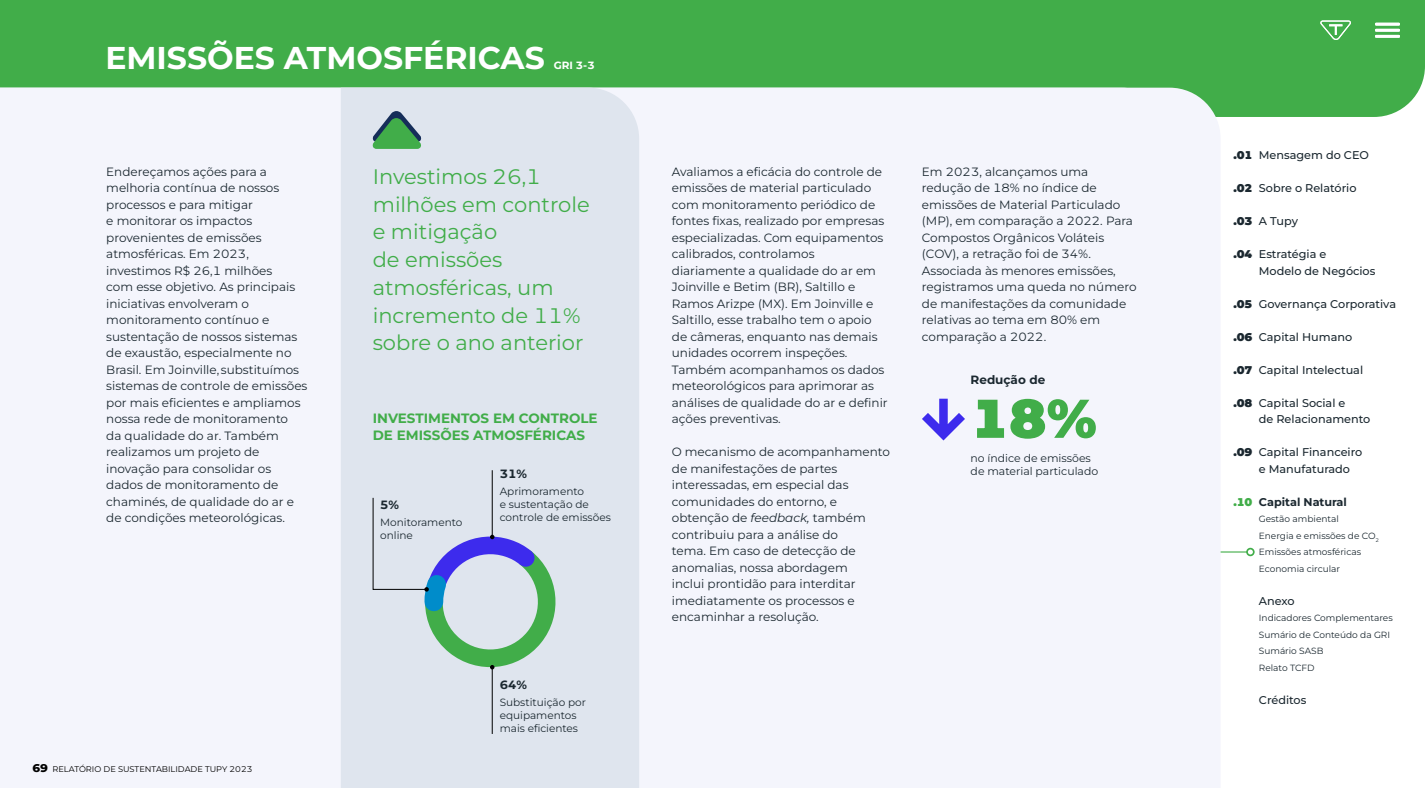
<style>
.page{position:relative;width:1425px;height:788px;background:#fff}
.page>*{position:absolute;margin:0;border:0;box-sizing:border-box;transform-origin:0 0}
.t1{font:900 54.45px "Montserrat";color:#41ad49}
.t2{font:700 31.5px "Montserrat";color:#fff}
.t3{font:21px/27.8px "Montserrat";color:#41ad49}
.t4{font:700 13.5px/16.5px "Montserrat";color:#41ad49}
.t5{font:12px/16.5px "Montserrat";color:#1b2830}
.t6{font:700 12px "Montserrat";color:#1b2830}
.t7{font:500 11.25px/16.5px "Montserrat";color:#1b2830}
.t8{font:700 11.25px "Montserrat";color:#1b2830}
.t9{font:10.88px "Montserrat";color:#1b2830}
.t10{font:10.5px/12.8px "Montserrat";color:#1b2830}
.t11{font:700 10.5px "Montserrat";color:#fff}
.t12{font:9px/16.5px "Montserrat";color:#1b2830}
.t13{font:8.25px "Montserrat";color:#000}
.s1{font-style:italic}
.s2{font-weight:800;font-size:11.25px}
.s3{font-weight:900}
.s4{font-weight:900;color:#41ad49}
</style>
<div class="page">
<div style="left:0;top:0;width:1425px;height:117px;background:#41ad49"></div>
<svg style="left:1320px;top:20px;width:31px;height:20px"></svg>
<svg style="left:1375px;top:23px;width:25px;height:15px"></svg>
<div style="left:0;top:88px;width:1221px;height:700px;background:#f4f5fc"></div>
<div style="left:341px;top:88px;width:298px;height:699px;background:#dfe5ee"></div>
<svg style="left:1221px;top:551px;width:25px;height:1px"></svg>
<div style="left:1246px;top:547px;width:9px;height:9px;border:2px solid #41ad49;border-radius:50%"></div>
<svg style="left:922px;top:398px;width:43px;height:42px"></svg>
<hr style="left:492px;top:470px;width:1px;height:67px;background:#000">
<hr style="left:492px;top:667px;width:1px;height:66px;background:#000">
<svg style="left:372px;top:497px;width:182px;height:189px;background:#bfd1d9"></svg>
<svg style="left:372px;top:111px;width:49px;height:38px;background:#6ba880"></svg>
<h2 class="t2" style="left:105px;top:35px;width:441px">EMISSÕES ATMOSFÉRICAS</h2>
<p class="t11" style="left:554px;top:58px;width:42px">GRI 3-3</p>
<p class="t5" style="left:106px;top:163px;width:203px">Endereçamos ações para a melhoria contínua de nossos processos e para mitigar<br>e monitorar os impactos provenientes de emissões atmosféricas. Em 2023, investimos R$ 26,1 milhões<br>com esse objetivo. As principais iniciativas envolveram o monitoramento contínuo e sustentação de nossos sistemas de exaustão, especialmente no<br>Brasil. Em Joinville, substituímos sistemas de controle de emissões por mais eficientes e ampliamos nossa rede de monitoramento<br>da qualidade do ar. Também realizamos um projeto de inovação para consolidar os dados de monitoramento de chaminés, de qualidade do ar e de condições meteorológicas.</p>
<p class="t5" style="left:672px;top:163px;width:217px">Avaliamos a eficácia do controle de emissões de material particulado com monitoramento periódico de fontes fixas, realizado por empresas especializadas. Com equipamentos calibrados, controlamos diariamente a qualidade do ar em<br>Joinville e Betim (BR), Saltillo e<br>Ramos Arizpe (MX). Em Joinville e<br>Saltillo, esse trabalho tem o apoio de câmeras, enquanto nas demais unidades ocorrem inspeções.<br>Também acompanhamos os dados meteorológicos para aprimorar as análises de qualidade do ar e definir ações preventivas.</p>
<p class="t5" style="left:922px;top:163px;width:216px">Em 2023, alcançamos uma redução de 18% no índice de emissões de Material Particulado (MP), em comparação a 2022. Para<br>Compostos Orgânicos Voláteis (COV), a retração foi de 34%.<br>Associada às menores emissões, registramos uma queda no número de manifestações da comunidade relativas ao tema em 80% em comparação a 2022.</p>
<h3 class="t3" style="left:373px;top:162px;width:219px">Investimos 26,1 milhões em controle e mitigação<br>de emissões atmosféricas, um incremento de 11% sobre o ano anterior</h3>
<p class="t6" style="left:971px;top:371px;width:76px">Redução de</p>
<h1 class="t1" style="left:971px;top:377px;width:128px">18%</h1>
<p class="t9" style="left:971px;top:450px;width:122px">no índice de emissões</p>
<p class="t4" style="left:373px;top:409px;width:226px">INVESTIMENTOS EM CONTROLE<br>DE EMISSÕES ATMOSFÉRICAS</p>
<p class="t5" style="left:672px;top:443px;width:220px">O mecanismo de acompanhamento de manifestações de partes interessadas, em especial das comunidades do entorno, e obtenção de <span class="s1">feedback,</span> também contribuiu para a análise do<br>tema. Em caso de detecção de anomalias, nossa abordagem<br>inclui prontidão para interditar imediatamente os processos e encaminhar a resolução.</p>
<p class="t6" style="left:500px;top:465px;width:29px">31%</p>
<p class="t9" style="left:971px;top:463px;width:129px">de material particulado</p>
<p class="t10" style="left:500px;top:485px;width:113px">Aprimoramento<br>e sustentação de controle de emissões</p>
<p class="t6" style="left:380px;top:496px;width:20px">5%</p>
<p class="t10" style="left:380px;top:516px;width:84px">Monitoramento online</p>
<p class="t13" style="left:32px;top:763px;width:222px"><span class="s2">69</span> RELATÓRIO DE SUSTENTABILIDADE TUPY 2023</p>
<p class="t6" style="left:500px;top:676px;width:29px">64%</p>
<p class="t10" style="left:500px;top:695px;width:88px">Substituição por equipamentos mais eficientes</p>
<p class="t7" style="left:1233px;top:146px;width:137px"><span class="s3">.01</span> Mensagem do CEO</p>
<p class="t7" style="left:1233px;top:179px;width:125px"><span class="s3">.02</span> Sobre o Relatório</p>
<p class="t7" style="left:1233px;top:212px;width:66px"><span class="s3">.03</span> A Tupy</p>
<p class="t7" style="left:1259px;top:245px;width:118px;text-indent:-26px"><span class="s3">.04</span> Estratégia e<br>Modelo de Negócios</p>
<p class="t7" style="left:1233px;top:295px;width:164px"><span class="s3">.05</span> Governança Corporativa</p>
<p class="t7" style="left:1233px;top:328px;width:120px"><span class="s3">.06</span> Capital Humano</p>
<p class="t7" style="left:1233px;top:361px;width:131px"><span class="s3">.07</span> Capital Intelectual</p>
<p class="t7" style="left:1259px;top:394px;width:113px;text-indent:-26px"><span class="s3">.08</span> Capital Social e<br>de Relacionamento</p>
<p class="t7" style="left:1259px;top:443px;width:105px;text-indent:-26px"><span class="s3">.09</span> Capital Financeiro e Manufaturado</p>
<p class="t8" style="left:1233px;top:493px;width:115px"><span class="s4">.10</span> Capital Natural</p>
<p class="t12" style="left:1259px;top:510px;width:121px">Gestão ambiental<br>Energia e emissões de CO<sub>2<br></sub>Emissões atmosféricas<br>Economia circular</p>
<p class="t7" style="left:1259px;top:592px;width:37px">Anexo</p>
<p class="t12" style="left:1259px;top:609px;width:135px">Indicadores Complementares<br>Sumário de Conteúdo da GRI<br>Sumário SASB<br>Relato TCFD</p>
<p class="t7" style="left:1259px;top:691px;width:49px">Créditos</p>
</div>
